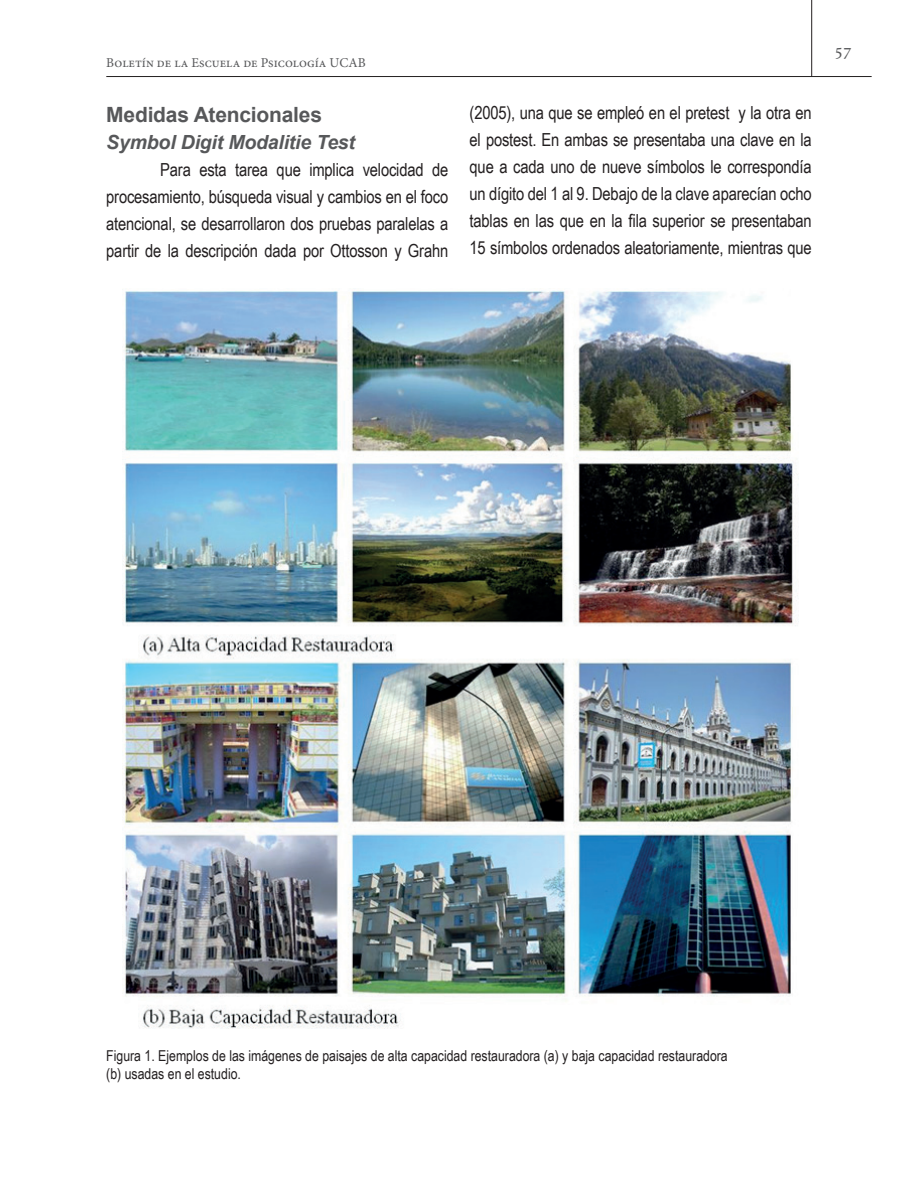
<style>
.page{position:relative;width:918px;height:1188px;background:#fff}
.page>*{position:absolute;margin:0;border:0;box-sizing:border-box;transform-origin:0 0}
.t1{font:700 21px "Arial";letter-spacing:-.01em;color:#57585a}
.t2{font:italic 700 19.5px "Arial";letter-spacing:-.01em;color:#57585a}
.t3{font:18px/27px "Arial Narrow";letter-spacing:-.01em;color:#231f20;text-align:justify}
.t4{font:18px "Minion Pro";color:#57585a}
.t5{font:15px/18px "Arial Narrow";color:#231f20}
.t6{font:13.5px "Minion Pro";color:#57585a}
</style>
<div class="page">
<img style="left:122px;top:291px;width:677px;height:738px">
<hr style="left:811px;top:0;width:1px;height:77px;background:#231f20">
<hr style="left:106px;top:76px;width:766px;height:1px;background:#231f20">
<p class="t6" style="left:106px;top:54px;width:261px">Boletín de la Escuela de Psicología UCAB</p>
<p class="t1" style="left:106px;top:100px;width:217px">Medidas Atencionales</p>
<p class="t2" style="left:106px;top:129px;width:250px">Symbol Digit Modalitie Test</p>
<p class="t3" style="left:106px;top:155px;width:344px;text-indent:54px">Para esta tarea que implica velocidad de procesamiento, búsqueda visual y cambios en el foco atencional, se desarrollaron dos pruebas paralelas a partir de la descripción dada por Ottosson y Grahn</p>
<p class="t3" style="left:470px;top:99px;width:344px">(2005), una que se empleó en el pretest y la otra en el postest. En ambas se presentaba una clave en la que a cada uno de nueve símbolos le correspondía un dígito del 1 al 9. Debajo de la clave aparecían ocho tablas en las que en la fila superior se presentaban 15 símbolos ordenados aleatoriamente, mientras que</p>
<p class="t4" style="left:834px;top:38px;width:19px">57</p>
<p class="t5" style="left:106px;top:1046px;width:623px">Figura 1. Ejemplos de las imágenes de paisajes de alta capacidad restauradora (a) y baja capacidad restauradora (b) usadas en el estudio.</p>
</div>
